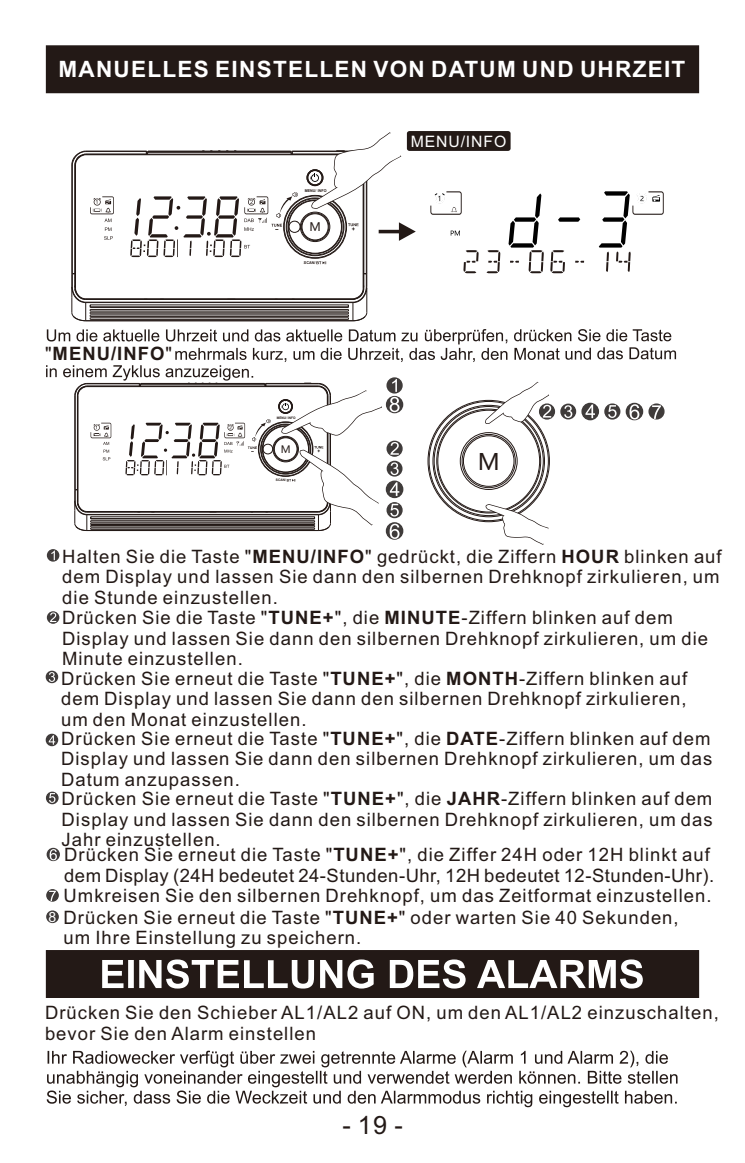
<style>
.page{position:relative;width:745px;height:1163px;background:#fff}
.page>*{position:absolute;margin:0;border:0;box-sizing:border-box;transform-origin:0 0}
.t1{font:25.25px "Arial";color:#231916}
.t2{font:700 22.5px "Arial";letter-spacing:.055em;color:#fff}
.t3{font:22.5px "Microsoft Ya Hei";color:#231916}
.t4{font:18.5px/20.5px "Arial";letter-spacing:.055em;color:#231916;text-align:justify}
.t5{font:18.5px/20.5px "Arial";letter-spacing:.03em;color:#231916}
.t6{font:700 18.5px "Arial";letter-spacing:.055em;color:#231916}
.t7{font:15.75px "Arial";letter-spacing:.055em;color:#fff}
.t8{font:14px "Arial";color:#fff}
.t9{font:11.75px "Microsoft Ya Hei";color:#231916}
.t10{font:10px "Microsoft Ya Hei";color:#231916}
.t11{font:700 4px "Arial";color:#231916;scale:.95 1}
.t12{font:700 3.25px "Arial";color:#231916;scale:.95 1}
.s1{font-weight:400}
.s2{font-weight:700}
</style>
<div class="page">
<div style="left:46px;top:45px;width:652px;height:48px;background:#231916;border:1px solid #231916"></div>
<svg style="left:47px;top:847px;width:13px;height:14px"></svg>
<svg style="left:50px;top:849px;width:7px;height:11px"></svg>
<div style="left:46px;top:888px;width:13px;height:13px;background:#3f3b3a;border:1px solid #3f3b3a;border-radius:50%"></div>
<svg style="left:49px;top:890px;width:7px;height:10px"></svg>
<div style="left:47px;top:611px;width:12px;height:12px;background:#3f3b3a;border:1px solid #3f3b3a;border-radius:50%"></div>
<svg style="left:50px;top:612px;width:6px;height:10px"></svg>
<div style="left:46px;top:670px;width:12px;height:13px;background:#3f3b3a;border:1px solid #3f3b3a;border-radius:50%"></div>
<svg style="left:49px;top:672px;width:6px;height:9px"></svg>
<svg style="left:46px;top:733px;width:12px;height:13px"></svg>
<svg style="left:49px;top:735px;width:6px;height:9px"></svg>
<div style="left:46px;top:791px;width:13px;height:13px;background:#3f3b3a;border:1px solid #3f3b3a;border-radius:50%"></div>
<svg style="left:49px;top:793px;width:6px;height:9px"></svg>
<div style="left:46px;top:949px;width:652px;height:48px;background:#231916;border:1px solid #231916"></div>
<svg style="left:102px;top:959px;width:540px;height:29px"></svg>
<svg style="left:47px;top:1050px;width:630px;height:56px"></svg>
<div style="left:406px;top:131px;width:104px;height:20px;background:#231916;border-radius:3px"></div>
<svg style="left:71px;top:131px;width:344px;height:190px"></svg>
<svg style="left:463px;top:250px;width:15px;height:23px"></svg>
<svg style="left:486px;top:250px;width:14px;height:23px"></svg>
<svg style="left:550px;top:250px;width:14px;height:23px"></svg>
<svg style="left:450px;top:230px;width:9px;height:5px"></svg>
<svg style="left:558px;top:217px;width:22px;height:5px"></svg>
<svg style="left:430px;top:191px;width:31px;height:24px"></svg>
<svg style="left:598px;top:191px;width:65px;height:81px"></svg>
<svg style="left:508px;top:193px;width:35px;height:80px"></svg>
<svg style="left:46px;top:329px;width:629px;height:231px"></svg>
<div style="left:46px;top:910px;width:13px;height:12px;background:#3f3b3a;border:1px solid #3f3b3a;border-radius:50%"></div>
<p class="t2" style="left:58px;top:61px;width:628px">MANUELLES EINSTELLEN VON DATUM UND UHRZEIT</p>
<p class="t6" style="left:45px;top:346px;width:128px"><span class="s1">"</span>MENU/INFO<span class="s1">"</span></p>
<p class="t11" style="left:304px;top:189px;width:24px">MENU<span class="s1">/</span> INFO</p>
<p class="t9" style="left:309px;top:222px;width:13px">M</p>
<p class="t11" style="left:304px;top:261px;width:14px">SCAN/</p>
<p class="t12" style="left:276px;top:416px;width:21px">MENU<span class="s1">/</span> INFO</p>
<p class="t10" style="left:280px;top:445px;width:11px">M</p>
<p class="t12" style="left:276px;top:479px;width:12px">SCAN/</p>
<p class="t7" style="left:410px;top:135px;width:97px">MENU/INFO</p>
<p class="t3" style="left:477px;top:451px;width:23px">M</p>
<p class="t4" style="left:62px;top:547px;width:660px;text-align:left">Halten Sie die Taste "<span class="s2">MENU/INFO</span>" gedrückt, die Ziffern <span class="s2">HOUR</span> blinken auf dem Display und lassen Sie dann den silbernen Drehknopf zirkulieren, um die Stunde einzustellen.<br>Drücken Sie die Taste "<span class="s2">TUNE+</span>", die <span class="s2">MINUTE</span>-Ziffern blinken auf dem Display und lassen Sie dann den silbernen Drehknopf zirkulieren, um die Minute einzustellen.</p>
<p class="t4" style="left:61px;top:669px;width:627px">Drücken Sie erneut die Taste "<span class="s2">TUNE+</span>", die <span class="s2">MONTH</span>-Ziffern blinken auf dem Display und lassen Sie dann den silbernen Drehknopf zirkulieren, um den Monat einzustellen.</p>
<p class="t4" style="left:61px;top:729px;width:652px">Drücken Sie erneut die Taste "<span class="s2">TUNE+</span>", die <span class="s2">DATE</span>-Ziffern blinken auf dem Display und lassen Sie dann den silbernen Drehknopf zirkulieren, um das Datum anzupassen.</p>
<p class="t4" style="left:62px;top:789px;width:652px">Drücken Sie erneut die Taste "<span class="s2">TUNE+</span>", die <span class="s2">JAHR</span>-Ziffern blinken auf dem Display und lassen Sie dann den silbernen Drehknopf zirkulieren, um das Jahr einzustellen.</p>
<p class="t5" style="left:64px;top:846px;width:651px">Drücken Sie erneut die Taste "<span class="s2">TUNE+</span>", die Ziffer 24H oder 12H blinkt auf dem Display (24H bedeutet 24-Stunden-Uhr, 12H bedeutet 12-Stunden-Uhr).</p>
<p class="t8" style="left:49px;top:911px;width:9px">8</p>
<p class="t4" style="left:63px;top:886px;width:649px">Umkreisen Sie den silbernen Drehknopf, um das Zeitformat einzustellen.</p>
<p class="t4" style="left:63px;top:908px;width:616px">Drücken Sie erneut die Taste "<span class="s2">TUNE+</span>" oder warten Sie 40 Sekunden, um Ihre Einstellung zu speichern.</p>
<p class="t4" style="left:45px;top:1004px;width:675px">Drücken Sie den Schieber AL1/AL2 auf ON, um den AL1/AL2 einzuschalten, bevor Sie den Alarm einstellen</p>
<h1 class="t1" style="left:342px;top:1115px;width:62px">- 19 -</h1>
</div>
